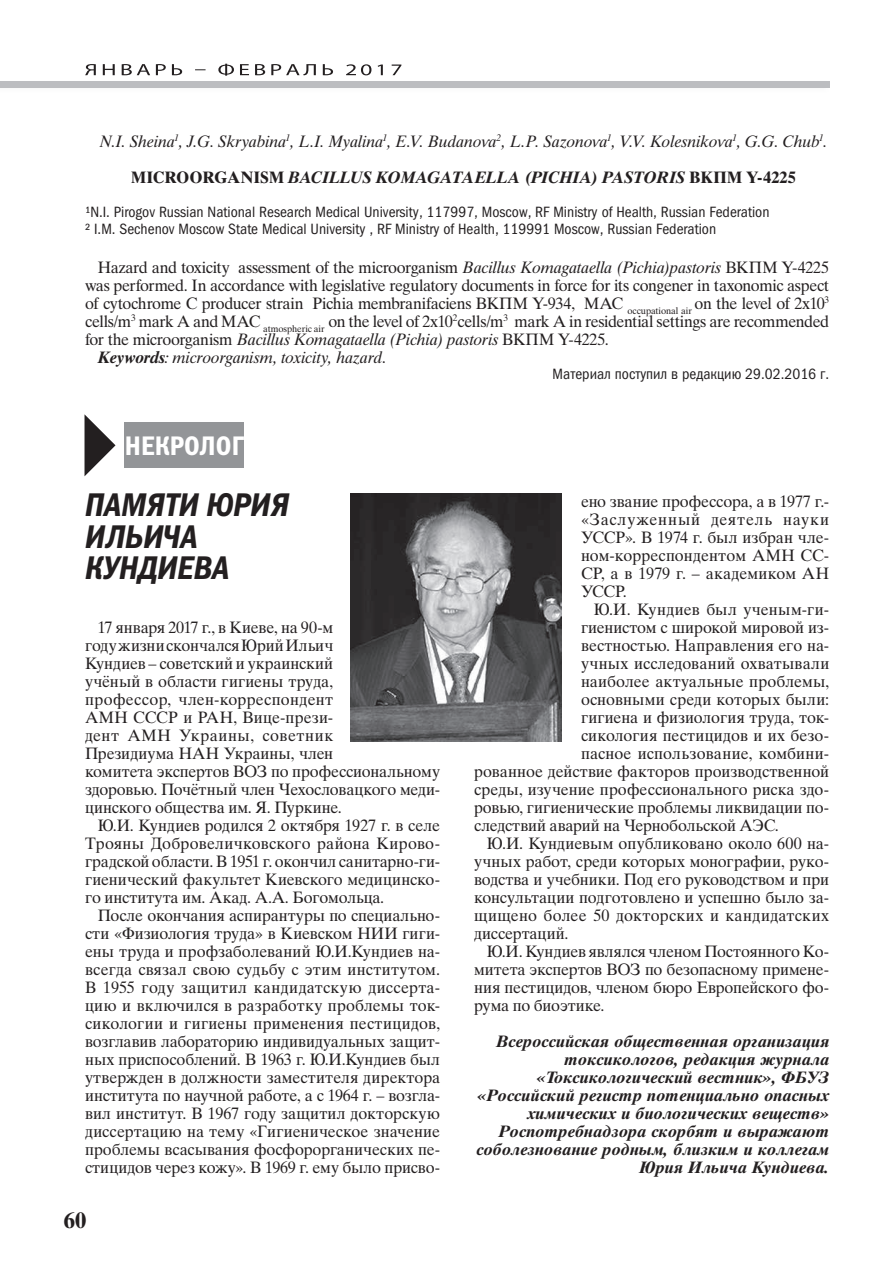
<style>
.page{position:relative;width:893px;height:1263px;background:#fff}
.page>*{position:absolute;margin:0;border:0;box-sizing:border-box;transform-origin:0 0}
.t1{font:italic 33px/31.5px "Franklin Gothic Demi Cond ITC";color:#231f20}
.t2{font:27px "Franklin Gothic Demi Cond ITC";letter-spacing:.01em;color:#fff}
.t3{font:700 22.5px "Times Ten Cyr";color:#231f20}
.t4{font:16.5px/18px "Times Ten Cyr Upright";color:#231f20;text-align:justify}
.t5{font:16.5px/18px "Times Ten Cyr Bold Inclined";color:#231f20;text-align:right}
.t6{font:16.5px/18px "Times Ten Cyr Inclined";letter-spacing:-.015em;color:#231f20}
.t7{font:16.5px "Times Ten Cyr Upright";letter-spacing:.02em;color:#231f20}
.t8{font:16.5px "Times Ten Cyr Upright";letter-spacing:.025em;color:#231f20}
.t9{font:15px/16.5px "Franklin Gothic Book Cond ITC";color:#231f20}
.s1{font-family:"Times Ten Cyr";font-weight:700}
.s2{font-family:"Times Ten Cyr Inclined"}
.s3{font-family:"Times Ten Cyr Upright"}
.s4{font-family:"Times Ten Cyr Bold Inclined"}
</style>
<div class="page">
<div style="left:0;top:81px;width:829px;height:6px;background:#bcbdc0"></div>
<svg style="left:85px;top:64px;width:316px;height:12px"></svg>
<img style="left:350px;top:493px;width:212px;height:248px">
<svg style="left:85px;top:415px;width:31px;height:61px"></svg>
<div style="left:125px;top:422px;width:119px;height:45px;background:#939598"></div>
<p class="t6" style="left:99px;top:132px;width:730px">N.I. Sheina<sup>1</sup>, J.G. Skryabina<sup>1</sup>, L.I. Myalina<sup>1</sup>, E.V. Budanova<sup>2</sup>, L.P. Sazonova<sup>1</sup>, V.V. Kolesnikova<sup>1</sup>, G.G. Chub<sup>1</sup>.</p>
<p class="t5" style="left:131px;top:168px;width:666px"><span class="s1">MICROORGANISM</span> BACILLUS KOMAGATAELLA (PICHIA) PASTORIS <span class="s1">ВKПМ Y-4225</span></p>
<p class="t9" style="left:85px;top:204px;width:686px">¹N.I. Pirogov Russian National Research Medical University, 117997, Moscow, RF Ministry of Health, Russian Federation<br>² I.M. Sechenov Moscow State Medical University , RF Ministry of Health, 119991 Moscow, Russian Federation</p>
<p class="t4" style="left:85px;top:258px;width:746px;text-indent:13px">Hazard and toxicity assessment of the microorganism <span class="s2">Bacillus Komagataella (Pichia)pastoris</span> ВKПМ Y-4225 was performed. In accordance with legislative regulatory documents in force for its congener in taxonomic aspect of cytochrome C producer strain Pichia membranifaciens ВKПМ Y-934, MAC <sub>occupational</sub> <sub>air</sub> on the level of 2x10<sup>3 </sup>cells/m<sup>3</sup> mark A and MAC <sub>atmospheric</sub> <sub>air</sub> on the level of 2x10<sup>2</sup>cells/m<sup>3</sup> mark A in residential settings are recommended</p>
<p class="t6" style="left:98px;top:330px;width:512px;text-indent:-13px"><span class="s3">for the microorganism</span> Bacillus Komagataella (Pichia) pastoris <span class="s3">ВKПМ Y-4225.<br></span><span class="s4">Keywords</span>: microorganism, toxicity, hazard.</p>
<p class="t9" style="left:553px;top:366px;width:278px">Материал поступил в редакцию 29.02.2016 г.</p>
<h2 class="t2" style="left:125px;top:430px;width:121px">НЕКРОЛОГ</h2>
<h1 class="t1" style="left:85px;top:489px;width:206px">ПАМЯТИ ЮРИЯ<br>ИЛЬИЧА<br>КУНДИЕВА</h1>
<p class="t4" style="left:85px;top:618px;width:357px;text-align:left;text-indent:13px">17 января 2017 г., в Киеве, на 90-м<br>году жизни скончался Юрий Ильич<br>Кундиев – советский и украинский<br>учёный в области гигиены труда,<br>профессор, член-корреспондент<br>АМН СССР и РАН, Вице-прези-<br>дент АМН Украины, советник<br>Президиума НАН Украины, член<br>комитета экспертов ВОЗ по профессиональному здоровью. Почётный член Чехословацкого меди&shy;цинского общества им. Я. Пуркине.</p>
<p class="t4" style="left:85px;top:816px;width:357px;text-indent:13px">Ю.И. Кундиев родился 2 октября 1927 г. в селе Трояны Добровеличковского района Кирово&shy;градской области. В 1951 г. окончил санитарно-ги&shy;гиенический факультет Киевского медицинско&shy;го института им. Акад. А.А. Богомольца.</p>
<p class="t4" style="left:85px;top:906px;width:357px;text-indent:13px">После окончания аспирантуры по специально&shy;сти «Физиология труда» в Киевском НИИ гиги&shy;ены труда и профзаболеваний Ю.И.Кундиев на&shy;всегда связал свою судьбу с этим институтом.<br>В 1955 году защитил кандидатскую диссерта&shy;цию и включился в разработку проблемы ток&shy;сикологии и гигиены применения пестицидов, возглавив лабораторию индивидуальных защит&shy;ных приспособлений. В 1963 г. Ю.И.Кундиев был утвержден в должности заместителя директора института по научной работе, а с 1964 г. – возгла&shy;вил институт. В 1967 году защитил докторскую диссертацию на тему «Гигиеническое значение проблемы всасывания фосфорорганических пе&shy;стицидов через кожу». В 1969 г. ему было присво-</p>
<h3 class="t3" style="left:64px;top:1207px;width:24px">60</h3>
<p class="t4" style="left:581px;top:492px;width:250px">ено звание профессора, а в 1977 г.- «Заслуженный деятель науки УССР». В 1974 г. был избран чле&shy;ном-корреспондентом АМН СС-СР, а в 1979 г. – академиком АН УССР.</p>
<p class="t8" style="left:594px;top:600px;width:237px">Ю.И. Кундиев был ученым-ги-</p>
<p class="t4" style="left:581px;top:618px;width:250px">гиенистом с широкой мировой из-</p>
<p class="t4" style="left:581px;top:636px;width:250px">вестностью. Направления его на-</p>
<p class="t4" style="left:581px;top:654px;width:250px">учных исследований охватывали</p>
<p class="t4" style="left:581px;top:672px;width:250px">наиболее актуальные проблемы,</p>
<p class="t4" style="left:581px;top:690px;width:250px">основными среди которых были:</p>
<p class="t4" style="left:581px;top:708px;width:250px">гигиена и физиология труда, ток-</p>
<p class="t4" style="left:581px;top:726px;width:250px">сикология пестицидов и их безо-</p>
<p class="t4" style="left:581px;top:744px;width:250px">пасное использование, комбини-</p>
<p class="t4" style="left:474px;top:762px;width:357px">рованное действие факторов производственной</p>
<p class="t4" style="left:474px;top:780px;width:357px">среды, изучение профессионального риска здо-</p>
<p class="t4" style="left:474px;top:798px;width:356px">ровью, гигиенические проблемы ликвидации по-</p>
<p class="t4" style="left:474px;top:816px;width:306px">следствий аварий на Чернобольской АЭС.</p>
<p class="t4" style="left:487px;top:834px;width:344px">Ю.И. Кундиевым опубликовано около 600 на-</p>
<p class="t4" style="left:474px;top:852px;width:357px">учных работ, среди которых монографии, руко-</p>
<p class="t4" style="left:474px;top:870px;width:357px">водства и учебники. Под его руководством и при</p>
<p class="t4" style="left:474px;top:888px;width:356px">консультации подготовлено и успешно было за-</p>
<p class="t7" style="left:474px;top:906px;width:357px">щищено более 50 докторских и кандидатских</p>
<p class="t4" style="left:474px;top:924px;width:96px">диссертаций.</p>
<p class="t4" style="left:487px;top:942px;width:344px">Ю.И. Ку ндиев являлся членом Постоянного Ко-</p>
<p class="t4" style="left:474px;top:960px;width:356px">митета экспертов ВОЗ по безопасному примене-</p>
<p class="t4" style="left:474px;top:978px;width:357px">ния пестицидов, членом бюро Европейского фо-</p>
<p class="t4" style="left:474px;top:996px;width:132px">рума по биоэтике.</p>
<p class="t5" style="left:476px;top:1032px;width:355px">Всероссийская общественная организация токсикологов, редакция журнала «Токсикологический вестник», ФБУЗ «Российский регистр потенциально опасных химических и биологических веществ» Роспотребнадзора скорбят и выражают соболезнование родным, близким и коллегам Юрия Ильича Кундиева.</p>
</div>
